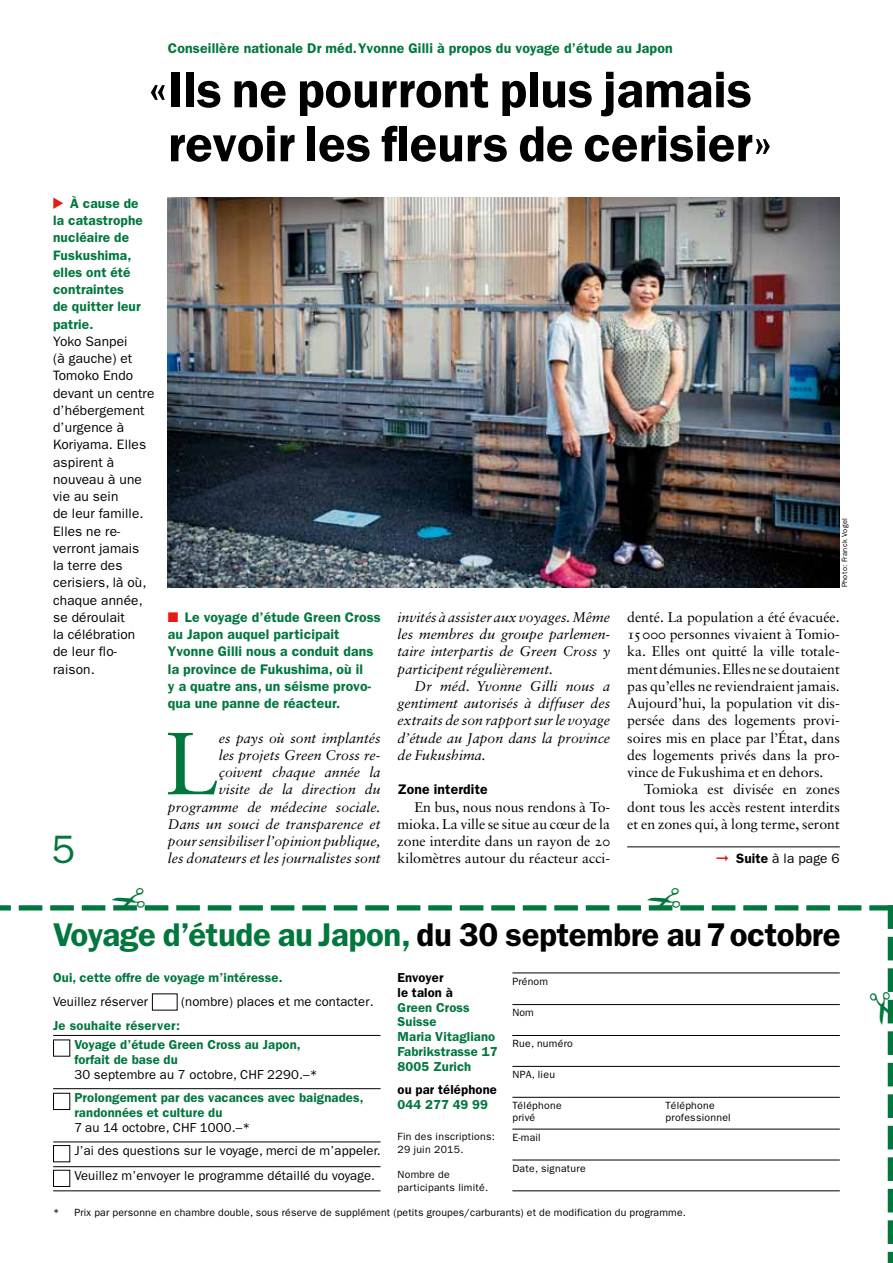
<style>
.page{position:relative;width:893px;height:1263px;background:#fff}
.page>*{position:absolute;margin:0;border:0;box-sizing:border-box;transform-origin:0 0}
.t1{font:88.2px "Sabon";color:#00773d}
.t2{font:600 51px/54px "ITC Franklin Gothic Std";color:#000;text-align:center}
.t3{font:39.75px "ITC Franklin Gothic Std";color:#00773d}
.t4{font:600 33px "ITC Franklin Gothic Std";letter-spacing:-.01em;color:#000}
.t5{font:14.1px/17.2px "Sabon";color:#000;text-align:justify}
.t6{font:italic 14.1px/17.2px "Sabon";color:#000;text-align:justify}
.t7{font:600 14.1px "ITC Franklin Gothic Std";letter-spacing:.01em;color:#00773d}
.t8{font:600 13.95px/17.2px "ITC Franklin Gothic Std";letter-spacing:.01em;color:#00773d}
.t9{font:600 13.95px "ITC Franklin Gothic Std";letter-spacing:.01em;color:#000}
.t10{font:13.65px/17.2px "ITC Franklin Gothic Std";letter-spacing:.01em;color:#000}
.t11{font:600 13.65px/17.2px "ITC Franklin Gothic Std";letter-spacing:.01em;color:#00773d}
.t12{font:600 13.05px/15px "ITC Franklin Gothic Std";letter-spacing:.01em;color:#00773d}
.t13{font:13.05px/23.2px "ITC Franklin Gothic Std";letter-spacing:.01em;color:#000}
.t14{font:600 13.05px/15px "ITC Franklin Gothic Std";letter-spacing:.01em;color:#000}
.t15{font:10.5px/12.8px "ITC Franklin Gothic Std";letter-spacing:.025em;color:#000}
.t16{font:7.5px "ITC Franklin Gothic Std";letter-spacing:.04em;color:#000}
.s1{color:#e41d13}
.s2{font-family:"Sabon Roman SC"}
.s3{font-weight:600}
.s4{color:#00773d}
.s5{font-size:13.2px}
</style>
<div class="page">
<hr style="left:627px;top:846px;width:213px;height:1px;background:#000">
<img style="left:168px;top:198px;width:672px;height:389px">
<svg style="left:0;top:905px;width:893px;height:358px"></svg>
<p class="t7" style="left:168px;top:39px;width:506px">Conseillère nationale Dr méd. Yvonne Gilli à propos du voyage d’étude au Japon</p>
<h2 class="t2" style="left:148px;top:63px;width:627px">«Ils ne pourront plus jamais revoir les fleurs de cerisier»</h2>
<p class="t11" style="left:53px;top:194px;width:91px;text-indent:17px">À cause de la catastrophe nucléaire de<br>Fuskushima, elles ont été contraintes<br>de quitter leur patrie.</p>
<p class="t10" style="left:53px;top:333px;width:103px">Yoko Sanpei<br>(à gauche) et<br>Tomoko Endo devant un centre d’hébergement d’urgence à<br>Koriyama. Elles aspirent à nouveau à une vie au sein<br>de leur famille.<br>Elles ne re&shy;verront jamais<br>la terre des cerisiers, là où, chaque année, se déroulait<br>la célébration<br>de leur flo&shy;raison.</p>
<h3 class="t3" style="left:51px;top:827px;width:25px">5</h3>
<p class="t8" style="left:168px;top:608px;width:214px"><span class="s1">■</span> Le voyage d’étude Green Cross au Japon auquel participait<br>Yvonne Gilli nous a conduit dans la province de Fukushima, où il<br>y a quatre ans, un séisme provo&shy;qua une panne de réacteur.</p>
<p class="t6" style="left:168px;top:729px;width:214px;text-align:right">es pays où sont implantés<br>les projets Green Cross re-<br>çoivent chaque année la<br>visite de la direction du programme de médecine sociale.<br>Dans un souci de transparence et pour sensibiliser l’opinion publique, les donateurs et les journalistes sont</p>
<h1 class="t1" style="left:165px;top:711px;width:55px">L</h1>
<p class="t6" style="left:398px;top:608px;width:214px">invités à assister aux voyages. Même les membres du groupe parlemen&shy;taire interpartis de Green Cross y participent régulièrement.</p>
<p class="t6" style="left:398px;top:677px;width:214px;text-indent:17px">Dr méd. Yvonne Gilli nous a gentiment autorisés à diffuser des extraits de son rapport sur le voyage d’étude au Japon dans la province de Fukushima.</p>
<p class="t9" style="left:398px;top:781px;width:92px">Zone interdite</p>
<p class="t5" style="left:398px;top:798px;width:214px;text-indent:17px">En bus, nous nous rendons à To&shy;mioka. La ville se situe au cœur de la zone interdite dans un rayon de <span class="s2">20 </span>kilomètres autour du réacteur acci-</p>
<p class="t16" style="left:840px;top:587px;width:71px;rotate:-90deg">Photo: Franck Vogel</p>
<p class="t5" style="left:627px;top:608px;width:214px">denté. La population a été évacuée.<br><span class="s2">15000</span> personnes vivaient à Tomio&shy;ka. Elles ont quitté la ville totale&shy;ment démunies. Elles ne se doutaient pas qu’elles ne reviendraient jamais.<br>Aujourd’hui, la population vit dis&shy;persée dans des logements provi&shy;soires mis en place par l’État, dans des logements privés dans la pro&shy;vince de Fukushima et en dehors.</p>
<p class="t5" style="left:627px;top:781px;width:214px;text-indent:17px">Tomioka est divisée en zones dont tous les accès restent interdits et en zones qui, à long terme, seront</p>
<p class="t10" style="left:716px;top:850px;width:125px"><span class="s1">➞</span> <span class="s3">Suite</span> à la page 6</p>
<h3 class="t4" style="left:53px;top:915px;width:789px"><span class="s4">Voyage d’étude au Japon,</span> du 30 septembre au 7 octobre</h3>
<p class="t12" style="left:53px;top:969px;width:231px">Oui, cette offre de voyage m’intéresse.</p>
<p class="t13" style="left:53px;top:989px;width:97px">Veuillez réserver</p>
<p class="t13" style="left:181px;top:989px;width:194px">(nombre) places et me contacter<span class="s5">.</span></p>
<p class="t12" style="left:74px;top:1016px;width:228px;line-height:18.8px;text-indent:-21px">Je souhaite réserver:<br>Voyage d’étude Green Cross au Japon,</p>
<p class="t12" style="left:74px;top:1051px;width:105px">forfait de base du</p>
<p class="t13" style="left:74px;top:1062px;width:245px">30 septembre au 7 octobre, CHF 2290.–*</p>
<p class="t12" style="left:74px;top:1090px;width:291px">Prolongement par des vacances avec baignades, randonnées et culture du</p>
<p class="t13" style="left:74px;top:1116px;width:308px">7 au 14 octobre, CHF 1000.–*<br>J’ai des questions sur le voyage, merci de m’appeler.</p>
<p class="t13" style="left:74px;top:1164px;width:302px">Veuillez m’envoyer le programme détaillé du voyage.</p>
<p class="t14" style="left:398px;top:969px;width:57px">Envoyer le talon à</p>
<p class="t12" style="left:398px;top:999px;width:101px">Green Cross<br>Suisse<br>Maria Vitagliano<br>Fabrikstrasse 17<br>8005 Zurich</p>
<p class="t14" style="left:398px;top:1082px;width:101px">ou par téléphone</p>
<p class="t12" style="left:398px;top:1097px;width:92px">044 277 49 99</p>
<p class="t15" style="left:512px;top:975px;width:37px">Prénom</p>
<p class="t15" style="left:512px;top:1006px;width:23px">Nom</p>
<p class="t15" style="left:512px;top:1037px;width:62px">Rue, numéro</p>
<p class="t15" style="left:512px;top:1068px;width:44px">NPA, lieu</p>
<p class="t15" style="left:512px;top:1099px;width:51px">Téléphone</p>
<p class="t15" style="left:665px;top:1099px;width:51px">Téléphone</p>
<p class="t15" style="left:512px;top:1111px;width:24px">privé</p>
<p class="t15" style="left:665px;top:1111px;width:67px">professionnel</p>
<p class="t15" style="left:512px;top:1131px;width:30px">E-mail</p>
<p class="t15" style="left:512px;top:1162px;width:75px">Date, signature</p>
<p class="t15" style="left:53px;top:1206px;width:634px">* Prix par personne en chambre double, sous réserve de supplément (petits groupes/carburants) et de modification du programme.</p>
<p class="t15" style="left:398px;top:1130px;width:99px">Fin des inscriptions:<br>29 juin 2015.</p>
<p class="t15" style="left:398px;top:1168px;width:92px">Nombre de participants limité.</p>
</div>
